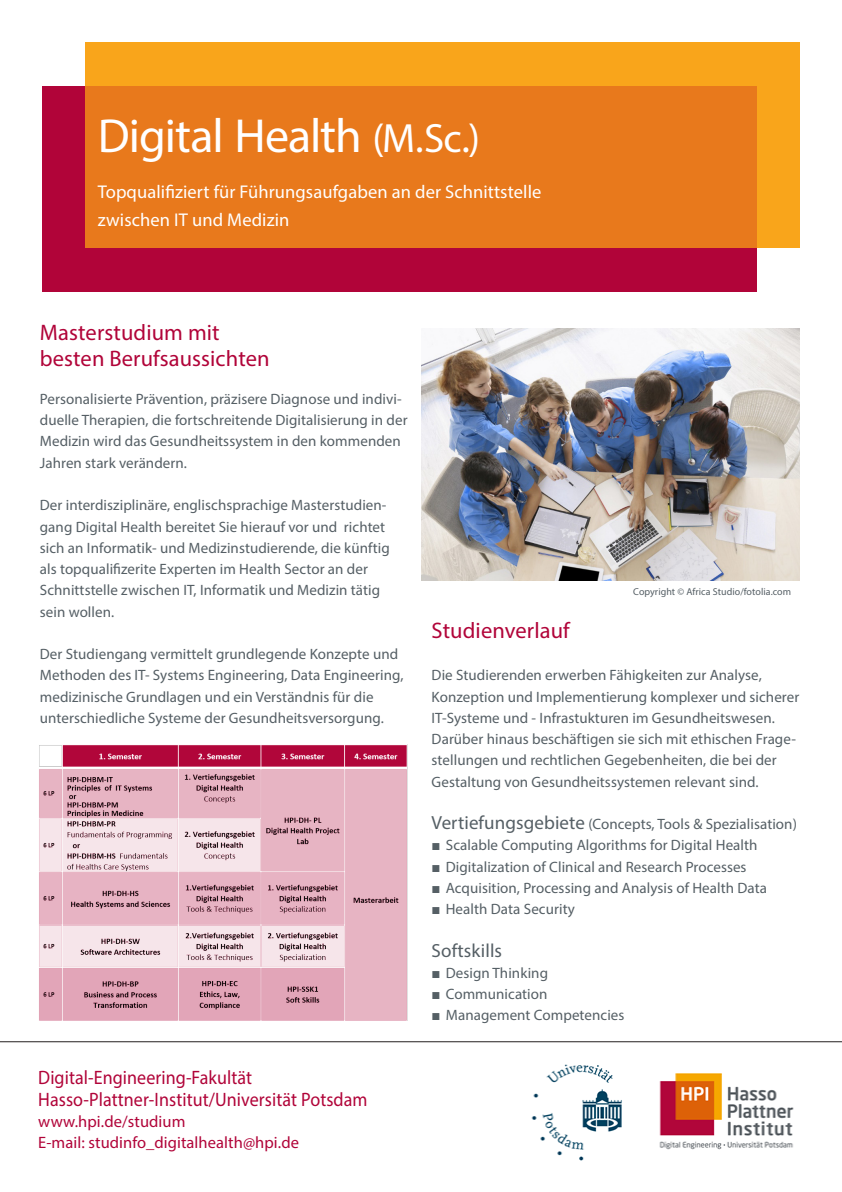
<style>
.page{position:relative;width:842px;height:1192px;background:#fff}
.page>*{position:absolute;margin:0;border:0;box-sizing:border-box;transform-origin:0 0}
.Headline_2zeilig_60p{font:48px "Myriad Pro";letter-spacing:-.02em;color:#fff}
.Subline{font:22.5px/26px "Myriad Pro";letter-spacing:.005em;color:#b10439}
.Copy{font:19.45px "Myriad Pro";letter-spacing:.005em;color:#b10439;scale:.93 1}
.Copy-2{font:19px "Myriad Pro";letter-spacing:.005em;color:#555f65}
.Subhead{font:18.5px "Myriad Pro";letter-spacing:.005em;color:#fff}
.Copy-3{font:16.5px "Myriad Pro";letter-spacing:.005em;color:#b10439}
.Copy-4{font:15px/21.2px "Myriad Pro";letter-spacing:.005em;color:#555f65}
.Copy_Bulletpoints{font:10px "Myriad Pro";letter-spacing:.005em;color:#555f65}
.s1{font-size:41px}
.s2{font-size:19px}
.s3{font-family:"Arial"}
</style>
<div class="page">
<div style="left:43px;top:86px;width:714px;height:205px;background:#b10439"></div>
<div style="left:85px;top:43px;width:714px;height:205px;background:#f9a51b"></div>
<div style="left:85px;top:86px;width:672px;height:162px;background:#e8791c"></div>
<img style="left:432px;top:1041px;width:395px;height:120px">
<img style="left:421px;top:329px;width:378px;height:251px">
<img style="left:39px;top:744px;width:369px;height:276px">
<hr style="left:0;top:1042px;width:842px;height:1px;background:#231f20">
<p class="Headline_2zeilig_60p" style="left:98px;top:107px;width:384px">Digital Health <span class="s1">(M.Sc.)</span></p>
<p class="Subhead" style="left:98px;top:180px;width:445px">Topqualifiziert für Führungsaufgaben an der Schnittstelle</p>
<p class="Subhead" style="left:98px;top:208px;width:193px">zwischen IT und Medizin</p>
<p class="Subline" style="left:40px;top:319px;width:231px">Masterstudium mit besten Berufsaussichten</p>
<p class="Copy-4" style="left:40px;top:388px;width:369px">Personalisierte Prävention, präzisere Diagnose und indivi&shy;duelle Therapien, die fortschreitende Digitalisierung in der Medizin wird das Gesundheitssystem in den kommenden Jahren stark verändern.</p>
<p class="Copy-4" style="left:40px;top:494px;width:351px">Der interdisziplinäre, englischsprachige Masterstudien&shy;gang Digital Health bereitet Sie hierauf vor und richtet sich an Informatik- und Medizinstudierende, die künftig als topqualifizerite Experten im Health Sector an der Schnittstelle zwischen IT, Informatik und Medizin tätig sein wollen.</p>
<p class="Copy-4" style="left:40px;top:643px;width:365px">Der Studiengang vermittelt grundlegende Konzepte und Methoden des IT- Systems Engineering, Data Engineering, medizinische Grundlagen und ein Verständnis für die unterschiedliche Systeme der Gesundheitsversorgung.</p>
<p class="Copy" style="left:38px;top:1066px;width:231px">Digital-Engineering-Fakultät</p>
<p class="Copy" style="left:38px;top:1087px;width:356px">Hasso-Plattner-Institut/Universität Potsdam</p>
<p class="Copy-3" style="left:38px;top:1111px;width:149px">www.hpi.de/studium</p>
<p class="Copy-3" style="left:38px;top:1132px;width:262px">E-mail: studinfo_digitalhealth@hpi.de</p>
<p class="Copy_Bulletpoints" style="left:633px;top:586px;width:159px">Copyright © Africa Studio/fotolia.com</p>
<p class="Subline" style="left:432px;top:617px;width:140px">Studienverlauf</p>
<p class="Copy-4" style="left:432px;top:664px;width:369px">Die Studierenden erwerben Fähigkeiten zur Analyse, Konzeption und Implementierung komplexer und sicherer IT-Systeme und - Infrastukturen im Gesundheitswesen.<br>Darüber hinaus beschäftigen sie sich mit ethischen Frage&shy;stellungen und rechtlichen Gegebenheiten, die bei der Gestaltung von Gesundheitssystemen relevant sind.</p>
<p class="Copy-4" style="left:432px;top:813px;width:367px"><span class="s2">Vertiefungsgebiete</span> (Concepts, Tools &amp; Spezialisation)</p>
<p class="Copy-4" style="left:432px;top:835px;width:327px"><span class="s3">■</span> Scalable Computing Algorithms for Digital Health</p>
<p class="Copy-4" style="left:432px;top:856px;width:316px"><span class="s3">■</span> Digitalization of Clinical and Research Processes</p>
<p class="Copy-4" style="left:432px;top:877px;width:337px"><span class="s3">■</span> Acquisition, Processing and Analysis of Health Data</p>
<p class="Copy-4" style="left:432px;top:898px;width:145px"><span class="s3">■</span> Health Data Security</p>
<p class="Copy-2" style="left:432px;top:939px;width:72px">Softskills</p>
<p class="Copy-4" style="left:432px;top:962px;width:118px"><span class="s3">■</span> Design Thinking</p>
<p class="Copy-4" style="left:432px;top:983px;width:117px"><span class="s3">■</span> Communication</p>
<p class="Copy-4" style="left:432px;top:1005px;width:194px"><span class="s3">■</span> Management Competencies</p>
</div>
